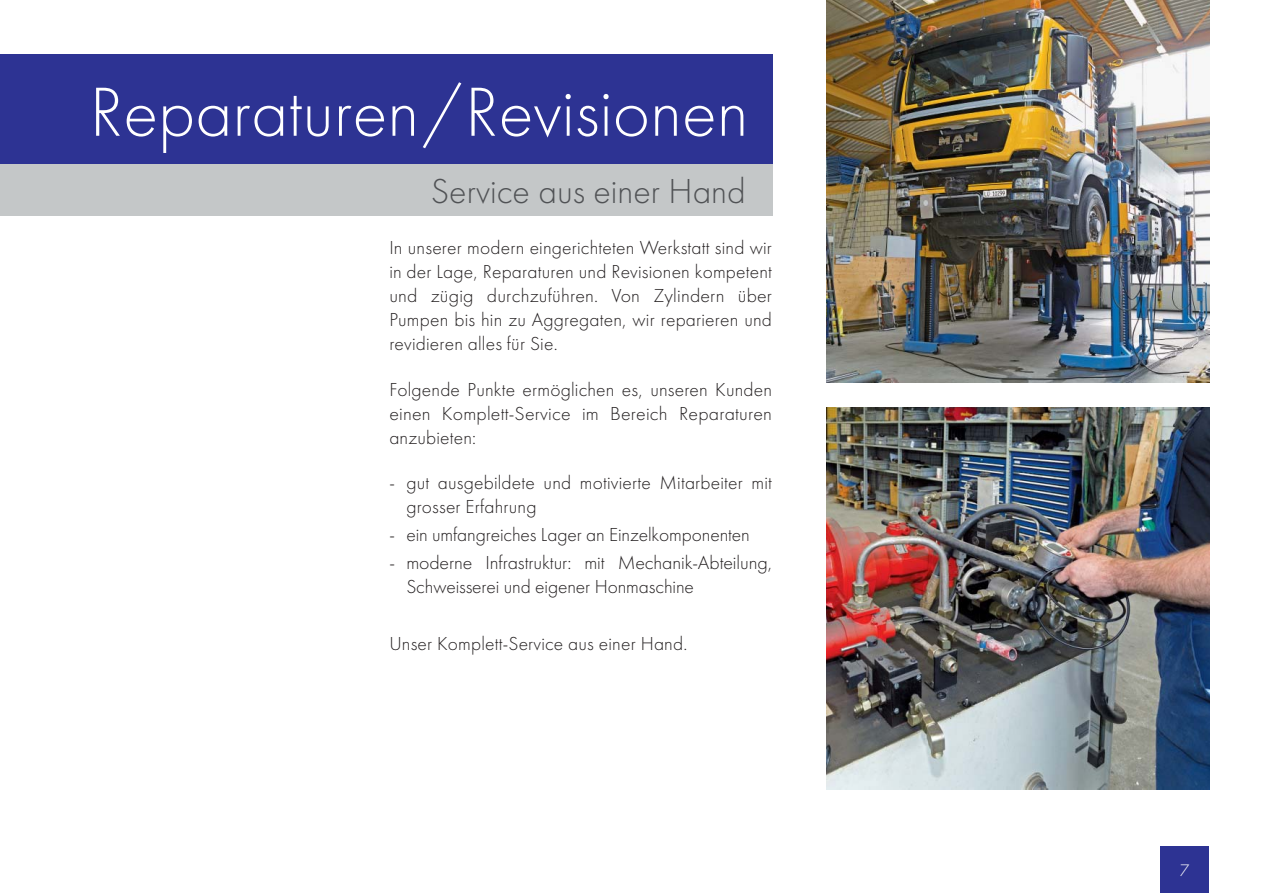
<style>
.page{position:relative;width:1263px;height:893px;background:#fff}
.page>*{position:absolute;margin:0;border:0;box-sizing:border-box;transform-origin:0 0}
.t1{font:300 72px "Futura";color:#fff}
.t2{font:300 36px "Futura";color:#505255}
.t3{font:300 19.5px/24px "Futura";letter-spacing:.01em;color:#231f20;text-align:justify}
.t4{font:300 17.25px "Futura";color:#fff}
</style>
<div class="page">
<img style="left:826px;top:0;width:383px;height:383px">
<img style="left:826px;top:407px;width:383px;height:383px">
<div style="left:1160px;top:846px;width:49px;height:47px;background:#2d3393"></div>
<div style="left:0;top:54px;width:772px;height:111px;background:#2d3393"></div>
<div style="left:0;top:165px;width:772px;height:51px;background:#c4c7c8"></div>
<h1 class="t1" style="left:90px;top:84px;width:660px">Reparaturen/Revisionen</h1>
<h2 class="t2" style="left:431px;top:178px;width:316px">Service aus einer Hand</h2>
<p class="t3" style="left:389px;top:238px;width:384px">In unserer modern eingerichteten Werkstatt sind wir in der Lage, Reparaturen und Revisionen kompetent und zügig durchzuführen. Von Zylindern über Pum pen bis hin zu Aggregaten, wir reparieren und revidieren alles für Sie.</p>
<p class="t3" style="left:389px;top:379px;width:384px">Folgende Punkte ermöglichen es, unseren Kunden einen Komplett-Service im Bereich Reparaturen an zubieten:</p>
<p class="t3" style="left:406px;top:472px;width:367px;text-indent:-17px">- gut ausgebildete und motivierte Mitarbeiter mit grosser Erfahrung</p>
<p class="t3" style="left:389px;top:524px;width:362px">- ein umfangreiches Lager an Einzelkomponenten</p>
<p class="t3" style="left:406px;top:553px;width:367px;text-indent:-17px">- moderne Infrastruktur: mit Mechanik-Abteilung,<br>Schweisserei und eigener Honmaschine</p>
<p class="t3" style="left:389px;top:633px;width:299px">Unser Komplett-Service aus einer Hand.</p>
<p class="t4" style="left:1180px;top:863px;width:11px">7</p>
</div>
